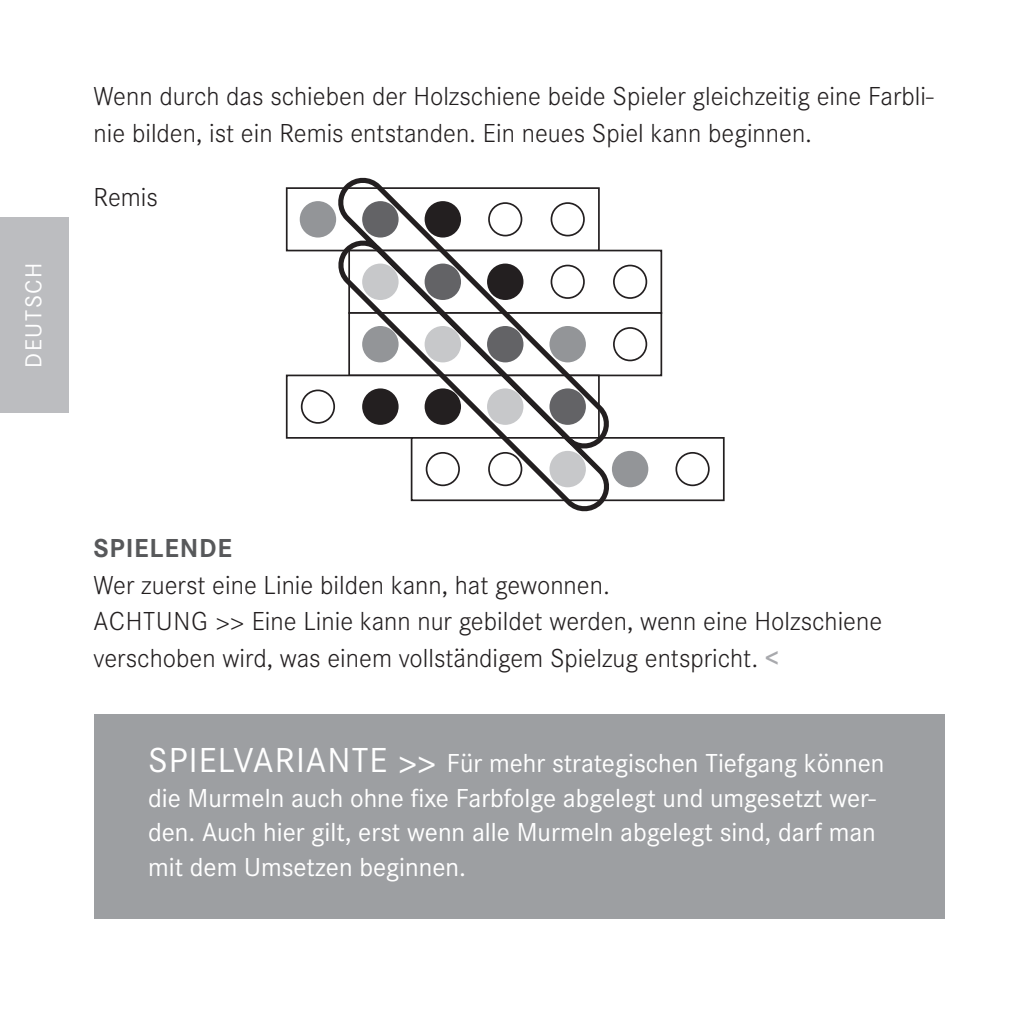
<style>
.page{position:relative;width:1021px;height:1021px;background:#fff}
.page>*{position:absolute;margin:0;border:0;box-sizing:border-box;transform-origin:0 0}
.t1{font:300 27px/36.6px "Corporate S";color:#231f20}
.t2{font:27px/34.5px "Corporate S";color:#fff}
.t3{font:700 27px "Corporate S";letter-spacing:.03em;color:#57585a}
.t4{font:24px "Corporate S";letter-spacing:.06em;color:#fff}
.s1{font-weight:600;color:#a8a9ad}
.s2{font-size:36px}
</style>
<div class="page">
<div style="left:94px;top:714px;width:850px;height:204px;background:#9d9fa2"></div>
<div style="left:0;top:217px;width:68px;height:195px;background:#bcbdc0"></div>
<div style="left:286px;top:187px;width:313px;height:64px;border:2px solid #231f20"></div>
<div style="left:300px;top:201px;width:36px;height:36px;background:#939598;border-radius:50%"></div>
<div style="left:613px;top:265px;width:34px;height:34px;border:2px solid #231f20;border-radius:50%"></div>
<div style="left:348px;top:312px;width:314px;height:64px;border:2px solid #231f20"></div>
<div style="left:613px;top:327px;width:34px;height:34px;border:2px solid #231f20;border-radius:50%"></div>
<div style="left:286px;top:374px;width:313px;height:64px;border:2px solid #231f20"></div>
<div style="left:301px;top:389px;width:34px;height:35px;border:2px solid #231f20;border-radius:50%"></div>
<div style="left:411px;top:437px;width:313px;height:64px;border:2px solid #231f20"></div>
<div style="left:675px;top:452px;width:34px;height:34px;border:2px solid #231f20;border-radius:50%"></div>
<div style="left:612px;top:451px;width:36px;height:36px;background:#939598;border-radius:50%"></div>
<svg style="left:331px;top:177px;width:277px;height:335px"></svg>
<p class="t4" style="left:20px;top:368px;width:106px;rotate:-90deg">DEUTSCH</p>
<p class="t1" style="left:94px;top:79px;width:841px">Wenn durch das schieben der Holzschiene beide Spieler gleichzeitig eine Farbli&shy;nie bilden, ist ein Remis entstanden. Ein neues Spiel kann beginnen.</p>
<p class="t1" style="left:94px;top:179px;width:66px">Remis</p>
<p class="t3" style="left:94px;top:532px;width:140px">SPIELENDE</p>
<p class="t1" style="left:94px;top:567px;width:790px">Wer zuerst eine Linie bilden kann, hat gewonnen.<br>ACHTUNG &gt;&gt; Eine Linie kann nur gebildet werden, wenn eine Holzschiene verschoben wird, was einem vollständigem Spielzug entspricht. <span class="s1">&lt;</span></p>
<p class="t2" style="left:148px;top:746px;width:737px"><span class="s2">SPIELVARIANTE &gt;&gt;</span> Für mehr strategischen Tiefgang können die Murmeln auch ohne fixe Farbfolge abgelegt und umgesetzt wer&shy;den. Auch hier gilt, erst wenn alle Murmeln abgelegt sind, darf man mit dem Umsetzen beginnen.</p>
</div>
